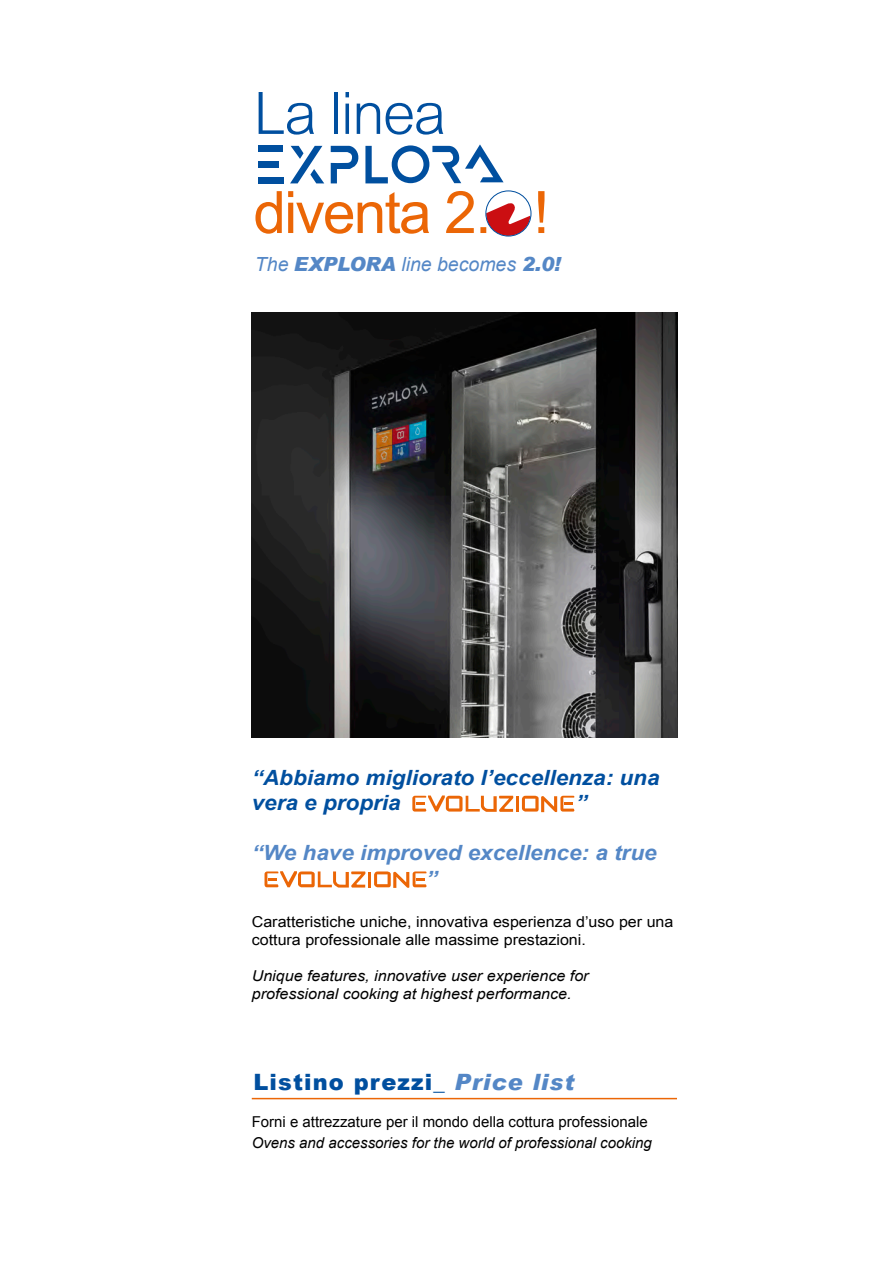
<style>
.page{position:relative;width:893px;height:1263px;background:#fff}
.page>*{position:absolute;margin:0;border:0;box-sizing:border-box;transform-origin:0 0}
.t1{font:300 58.5px "Arial";letter-spacing:-.03em;color:#004f9f}
.t2{font:900 22.5px "Arial";letter-spacing:.05em;color:#004f9f}
.t3{font:italic 700 21px/25.2px "Arial";color:#004f9f;scale:1.07 1}
.t4{font:italic 700 21px/25.2px "Arial";color:#5487c6;scale:1.07 1}
.t5{font:italic 19.5px "Arial";color:#5487c6}
.t6{font:15px/18px "Arial";color:#000;scale:1.07 1}
.t7{font:italic 15px/18px "Arial";color:#000;scale:1.07 1}
.t8{font:15px "Arial";color:#000}
.t9{font:italic 15px "Arial";color:#000}
.s1{font-weight:900}
.s2{font-style:italic;color:#5487c6}
</style>
<div class="page">
<img style="left:252px;top:313px;width:425px;height:425px">
<div style="left:258px;top:146px;width:25px;height:6px;background:#004f9f"></div>
<div style="left:258px;top:177px;width:26px;height:6px;background:#004f9f"></div>
<div style="left:258px;top:161px;width:20px;height:7px;background:#004f9f"></div>
<svg style="left:290px;top:146px;width:34px;height:37px"></svg>
<svg style="left:331px;top:144px;width:173px;height:39px"></svg>
<svg style="left:412px;top:795px;width:102px;height:17px"></svg>
<hr style="left:516px;top:796px;width:3px;height:16px;background:#eb6606">
<svg style="left:522px;top:795px;width:53px;height:18px"></svg>
<svg style="left:264px;top:871px;width:102px;height:16px"></svg>
<hr style="left:368px;top:872px;width:3px;height:16px;background:#eb6606">
<svg style="left:374px;top:871px;width:53px;height:17px"></svg>
<hr style="left:252px;top:1098px;width:425px;height:1px;background:#eb6606">
<svg style="left:255px;top:191px;width:289px;height:45px"></svg>
<h1 class="t1" style="left:253px;top:80px;width:194px">La linea</h1>
<h3 class="t5" style="left:255px;top:251px;width:307px">The <span class="s1">EXPLORA</span> line becomes <span class="s1">2.0!</span></h3>
<h3 class="t3" style="left:252px;top:766px;width:383px">“Abbiamo migliorato l’eccellenza: una vera e propria</h3>
<h3 class="t3" style="left:576px;top:791px;width:12px">”</h3>
<h3 class="t4" style="left:426px;top:841px;width:217px;text-indent:-175px">“We have improved excellence: a true ”</h3>
<p class="t6" style="left:252px;top:913px;width:396px">Caratteristiche uniche, innovativa esperienza d’uso per una cottura professionale alle massime prestazioni.</p>
<p class="t7" style="left:252px;top:967px;width:316px">Unique features, innovative user experience for professional cooking at highest performance.</p>
<h2 class="t2" style="left:253px;top:1066px;width:322px">Listino prezzi_ <span class="s2">Price list</span></h2>
<p class="t8" style="left:252px;top:1111px;width:397px">Forni e attrezzature per il mondo della cottura professionale</p>
<p class="t9" style="left:252px;top:1133px;width:402px">Ovens and accessories for the world of professional cooking</p>
</div>
